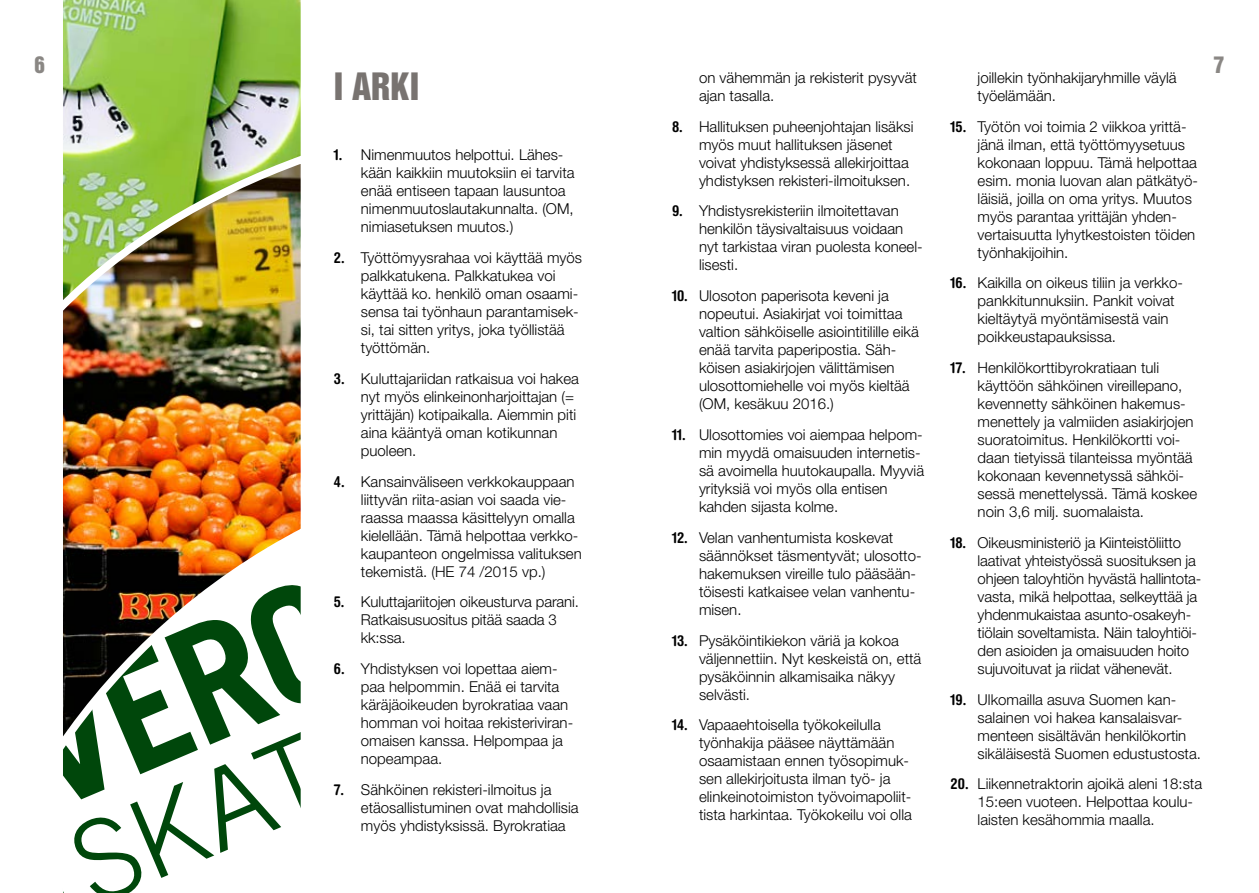
<style>
.page{position:relative;width:1259px;height:893px;background:#fff}
.page>*{position:absolute;margin:0;border:0;box-sizing:border-box;transform-origin:0 0}
.t1{font:34.5px "Helvetica Inserat LT";color:#787370}
.t2{font:21px "Helvetica Inserat LT";color:#8a8784}
.t3{font:300 15px/18px "Helvetica Neue LT Pro";color:#000}
.s1{font-family:"Helvetica Rounded LT Pro";font-weight:700;font-stretch:condensed}
</style>
<div class="page">
<img style="left:63px;top:0;width:238px;height:148px">
<svg style="left:63px;top:773px;width:238px;height:120px"></svg>
<img style="left:63px;top:148px;width:238px;height:625px">
<h2 class="t2" style="left:35px;top:52px;width:12px">6</h2>
<h2 class="t2" style="left:1214px;top:52px;width:12px">7</h2>
<h1 class="t1" style="left:334px;top:66px;width:87px">I ARKI</h1>
<p class="t3" style="left:977px;top:68px;width:200px">joillekin työnhakijaryhmille väylä työelämään.</p>
<p class="t3" style="left:977px;top:117px;width:222px;text-indent:-27px"><span class="s1">15.</span> Työtön voi toimia 2 viikkoa yrittä&shy;jänä ilman, että työttömyysetuus kokonaan loppuu. Tämä helpottaa esim. monia luovan alan pätkätyö&shy;läisiä, joilla on oma yritys. Muutos myös parantaa yrittäjän yhden&shy;vertaisuutta lyhytkestoisten töiden työnhakijoihin.</p>
<p class="t3" style="left:977px;top:274px;width:207px;text-indent:-27px"><span class="s1">16.</span> Kaikilla on oikeus tiliin ja verkko&shy;pankkitunnuksiin. Pankit voivat kieltäytyä myöntämisestä vain poikkeustapauksissa.</p>
<p class="t3" style="left:977px;top:359px;width:221px;text-indent:-27px"><span class="s1">17.</span> Henkilökorttibyrokratiaan tuli käyttöön sähköinen vireillepano, kevennetty sähköinen hakemus&shy;menettely ja valmiiden asiakirjojen suoratoimitus. Henkilökortti voi&shy;daan tietyissä tilanteissa myöntää kokonaan kevennetyssä sähköi&shy;sessä menettelyssä. Tämä koskee noin 3,6 milj. suomalaista.</p>
<p class="t3" style="left:977px;top:533px;width:225px;text-indent:-27px"><span class="s1">18.</span> Oikeusministeriö ja Kiinteistöliitto laativat yhteistyössä suosituksen ja ohjeen taloyhtiön hyvästä hallintota&shy;vasta, mikä helpottaa, selkeyttää ja yhdenmukaistaa asunto-osakeyh&shy;tiölain soveltamista. Näin taloyhtiöi&shy;den asioiden ja omaisuuden hoito sujuvoituvat ja riidat vähenevät.</p>
<p class="t3" style="left:977px;top:690px;width:225px;text-indent:-27px"><span class="s1">19.</span> Ulkomailla asuva Suomen kan&shy;salainen voi hakea kansalaisvar&shy;menteen sisältävän henkilökortin sikäläisestä Suomen edustustosta.</p>
<p class="t3" style="left:977px;top:775px;width:226px;text-indent:-27px"><span class="s1">20.</span> Liikennetraktorin ajoikä aleni 18:sta<br>15:een vuoteen. Helpottaa koulu&shy;laisten kesähommia maalla.</p>
<p class="t3" style="left:699px;top:68px;width:219px">on vähemmän ja rekisterit pysyvät ajan tasalla.</p>
<p class="t3" style="left:699px;top:117px;width:216px;text-indent:-27px"><span class="s1">8.</span> Hallituksen puheenjohtajan lisäksi myös muut hallituksen jäsenet voivat yhdistyksessä allekirjoittaa yhdistyksen rekisteri-ilmoituksen.</p>
<p class="t3" style="left:699px;top:202px;width:225px;text-indent:-27px"><span class="s1">9.</span> Yhdistysrekisteriin ilmoitettavan henkilön täysivaltaisuus voidaan nyt tarkistaa viran puolesta koneel&shy;lisesti.</p>
<p class="t3" style="left:699px;top:287px;width:221px;text-indent:-27px"><span class="s1">10.</span> Ulosoton paperisota keveni ja nopeutui. Asiakirjat voi toimittaa valtion sähköiselle asiointitilille eikä enää tarvita paperipostia. Säh&shy;köisen asiakirjojen välittämisen ulosottomiehelle voi myös kieltää (OM, kesäkuu 2016.)</p>
<p class="t3" style="left:699px;top:425px;width:227px;text-indent:-27px"><span class="s1">11.</span> Ulosottomies voi aiempaa helpom&shy;min myydä omaisuuden internetis&shy;sä avoimella huutokaupalla. Myyviä yrityksiä voi myös olla entisen kahden sijasta kolme.</p>
<p class="t3" style="left:699px;top:528px;width:224px;text-indent:-27px"><span class="s1">12.</span> Velan vanhentumista koskevat säännökset täsmentyvät; ulosotto&shy;hakemuksen vireille tulo pääsään&shy;töisesti katkaisee velan vanhentu&shy;misen.</p>
<p class="t3" style="left:699px;top:631px;width:224px;text-indent:-27px"><span class="s1">13.</span> Pysäköintikiekon väriä ja kokoa väljennettiin. Nyt keskeistä on, että pysäköinnin alkamisaika näkyy selvästi.</p>
<p class="t3" style="left:699px;top:716px;width:214px;text-indent:-27px"><span class="s1">14.</span> Vapaaehtoisella työkokeilulla työnhakija pääsee näyttämään osaamistaan ennen työsopimuk&shy;sen allekirjoitusta ilman työ- ja elinkeinotoimiston työvoimapoliit&shy;tista harkintaa. Työkokeilu voi olla</p>
<p class="t3" style="left:361px;top:146px;width:215px;text-indent:-27px"><span class="s1">1.</span> Nimenmuutos helpottui. Lähes&shy;kään kaikkiin muutoksiin ei tarvita enää entiseen tapaan lausuntoa nimenmuutoslautakunnalta. (OM, nimiasetuksen muutos.)</p>
<p class="t3" style="left:361px;top:248px;width:223px;text-indent:-27px"><span class="s1">2.</span> Työttömyysrahaa voi käyttää myös palkkatukena. Palkkatukea voi käyttää ko. henkilö oman osaami&shy;sensa tai työnhaun parantamisek&shy;si, tai sitten yritys, joka työllistää työttömän.</p>
<p class="t3" style="left:361px;top:369px;width:220px;text-indent:-27px"><span class="s1">3.</span> Kuluttajariidan ratkaisua voi hakea nyt myös elinkeinonharjoittajan (= yrittäjän) kotipaikalla. Aiemmin piti aina kääntyä oman kotikunnan puoleen.</p>
<p class="t3" style="left:361px;top:472px;width:222px;text-indent:-27px"><span class="s1">4.</span> Kansainväliseen verkkokauppaan liittyvän riita-asian voi saada vie&shy;raassa maassa käsittelyyn omalla kielellään. Tämä helpottaa verkko&shy;kaupanteon ongelmissa valituksen tekemistä. (HE 74 /2015 vp.)</p>
<p class="t3" style="left:361px;top:593px;width:219px;text-indent:-27px"><span class="s1">5.</span> Kuluttajariitojen oikeusturva parani.<br>Ratkaisusuositus pitää saada 3 kk:ssa.</p>
<p class="t3" style="left:361px;top:659px;width:214px;text-indent:-27px"><span class="s1">6.</span> Yhdistyksen voi lopettaa aiem&shy;paa helpommin. Enää ei tarvita käräjäoikeuden byrokratiaa vaan homman voi hoitaa rekisteriviran&shy;omaisen kanssa. Helpompaa ja nopeampaa.</p>
<p class="t3" style="left:361px;top:780px;width:219px;text-indent:-27px"><span class="s1">7.</span> Sähköinen rekisteri-ilmoitus ja etäosallistuminen ovat mahdollisia myös yhdistyksissä. Byrokratiaa</p>
</div>
